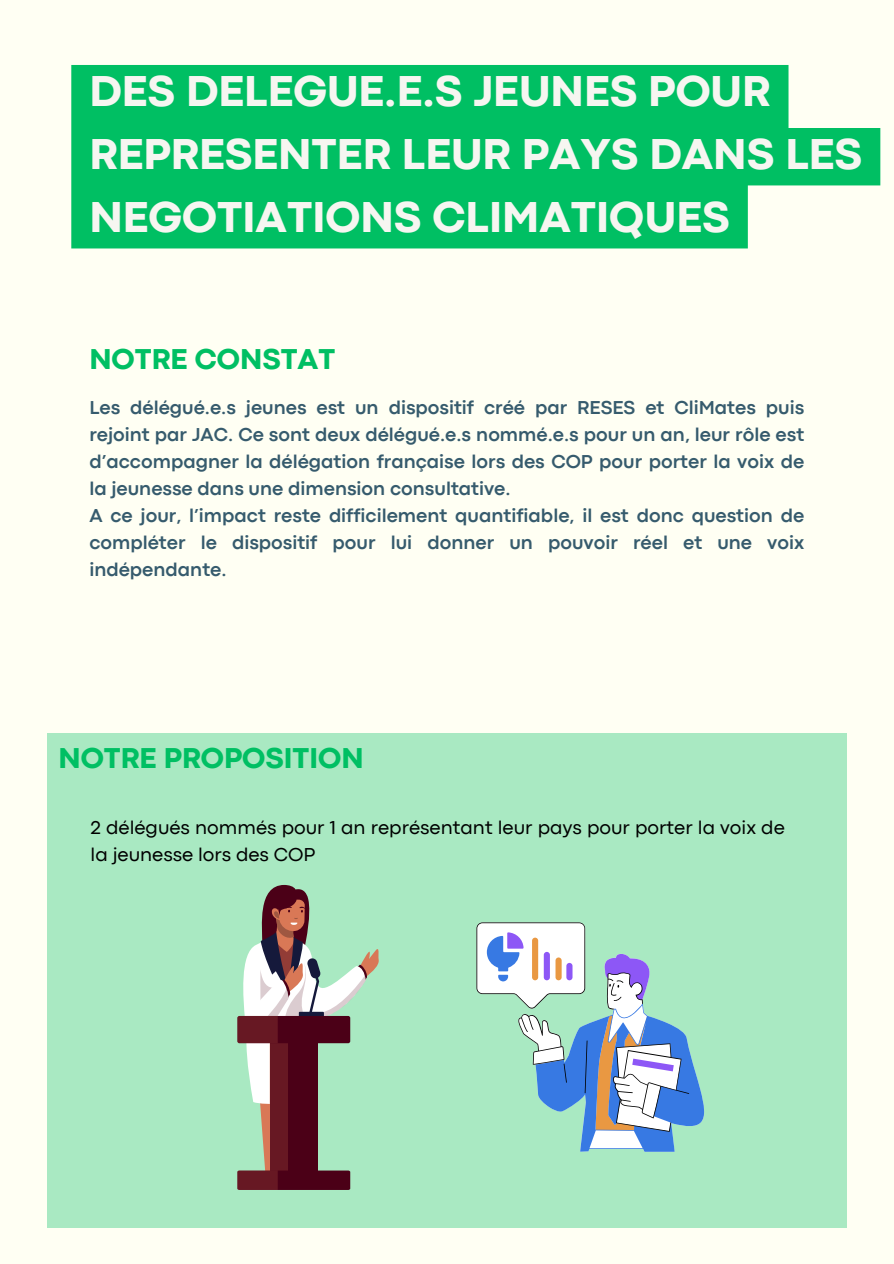
<style>
.page{position:relative;width:894px;height:1264px;background:#fff}
.page>*{position:absolute;margin:0;border:0;box-sizing:border-box;transform-origin:0 0}
.t1{font:800 45.15px/63px "Codec Pro";color:#f6f6f1}
.t2{font:800 30px "Codec Pro";color:#00bf63}
.t3{font:700 19.5px/27px "Codec Pro";color:#365b6d}
.t4{font:19.5px/27px "Codec Pro";color:#000}
</style>
<div class="page">
<div style="left:0;top:0;width:893px;height:1263px;background:#fffff3"></div>
<div style="left:47px;top:733px;width:799px;height:494px;background:#a9e9c2"></div>
<svg style="left:237px;top:885px;width:142px;height:304px"></svg>
<svg style="left:476px;top:922px;width:229px;height:229px"></svg>
<svg style="left:71px;top:65px;width:809px;height:183px;fill:#00bf63"></svg>
<h2 class="t1" style="left:89px;top:62px;width:774px">DES DELEGUE.E.S JEUNES POUR<br>REPRESENTER LEUR PAYS DANS LES<br>NEGOTIATIONS CLIMATIQUES</h2>
<h3 class="t2" style="left:89px;top:348px;width:247px">NOTRE CONSTAT</h3>
<h1 class="t3" style="left:89px;top:396px;width:716px">Les délégué.e.s jeunes est un dispositif créé par RESES et CliMates puis rejoint par JAC. Ce sont deux délégué.e.s nommé.e.s pour un an, leur rôle est d’accompagner la délégation française lors des COP pour porter la voix de la jeunesse dans une dimension consultative.<br>A ce jour, l’impact reste difficilement quantifiable, il est donc question de compléter le dispositif pour lui donner un pouvoir réel et une voix indépendante.</h1>
<h2 class="t2" style="left:58px;top:747px;width:307px">NOTRE PROPOSITION</h2>
<p class="t4" style="left:91px;top:815px;width:695px">2 délégués nommés pour 1 an représentant leur pays pour porter la voix de la jeunesse lors des COP</p>
</div>
